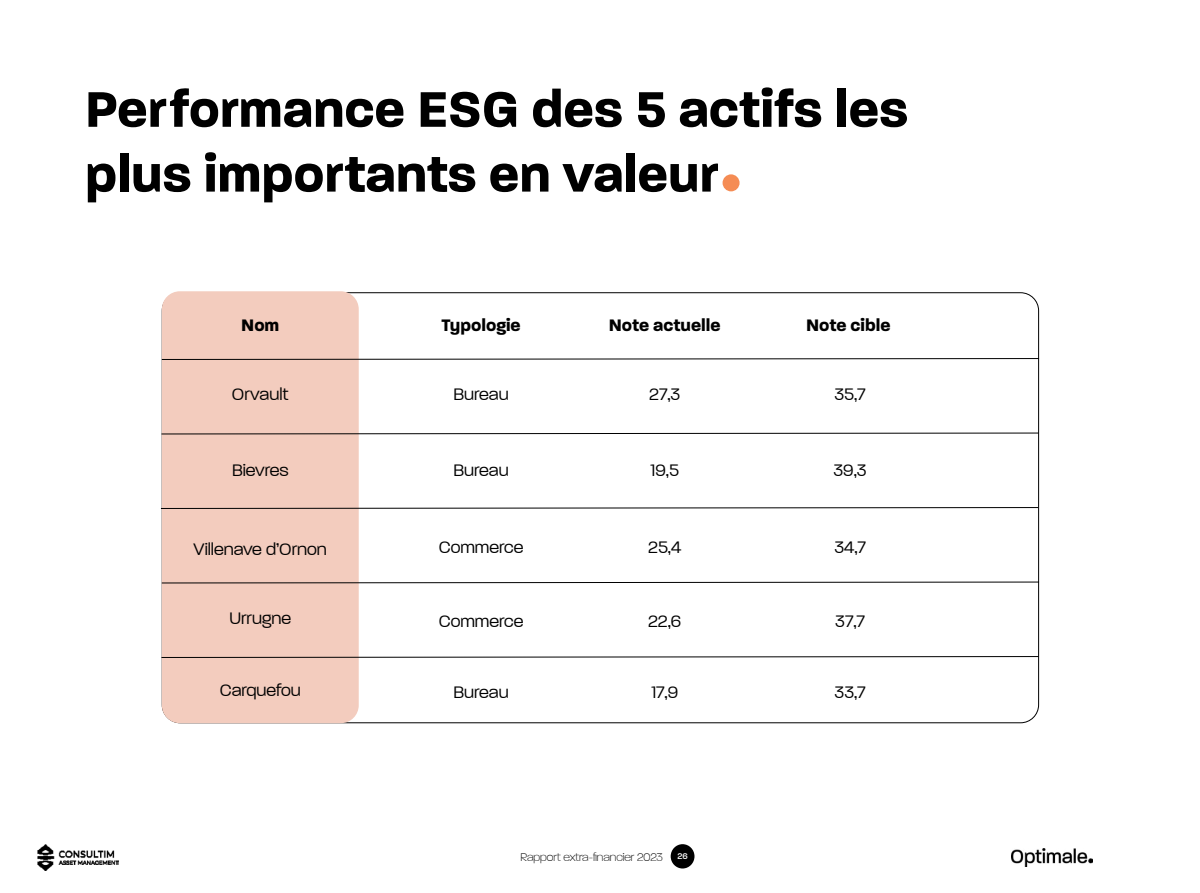
<style>
.page{position:relative;width:1200px;height:893px;background:#fff}
.page>*{position:absolute;margin:0;border:0;box-sizing:border-box;transform-origin:0 0}
.t1{font:700 54px/64.8px "Paralucent";color:#000}
.t2{font:300 18px "Paralucent";color:#000}
.t3{font:700 18px "Paralucent";color:#000}
.t4{font:200 12px "Paralucent";color:#000}
</style>
<div class="page">
<div style="left:671px;top:844px;width:23px;height:24px;background:#000;border-radius:50%"></div>
<img style="left:1012px;top:848px;width:80px;height:18px">
<img style="left:37px;top:844px;width:82px;height:26px">
<div style="left:723px;top:174px;width:17px;height:17px;background:#f58c54;border-radius:50%"></div>
<div style="left:162px;top:291px;width:197px;height:432px;background:#f3ccbe;border-radius:18px"></div>
<svg style="left:161px;top:433px;width:878px;height:1px"></svg>
<svg style="left:161px;top:358px;width:878px;height:2px"></svg>
<svg style="left:161px;top:656px;width:878px;height:2px"></svg>
<svg style="left:161px;top:507px;width:878px;height:2px"></svg>
<svg style="left:161px;top:582px;width:878px;height:1px"></svg>
<h1 class="t1" style="left:85px;top:77px;width:825px">Performance ESG des 5 actifs les plus importants en valeur</h1>
<p class="t3" style="left:241px;top:314px;width:40px">Nom</p>
<p class="t3" style="left:441px;top:314px;width:81px">Typologie</p>
<p class="t3" style="left:609px;top:314px;width:113px">Note actuelle</p>
<p class="t3" style="left:806px;top:314px;width:86px">Note cible</p>
<p class="t2" style="left:232px;top:384px;width:58px">Orvault</p>
<p class="t2" style="left:454px;top:384px;width:57px">Bureau</p>
<p class="t2" style="left:649px;top:384px;width:33px">27,3</p>
<p class="t2" style="left:835px;top:384px;width:33px">35,7</p>
<p class="t2" style="left:232px;top:460px;width:58px">Bievres</p>
<p class="t2" style="left:454px;top:460px;width:57px">Bureau</p>
<p class="t2" style="left:651px;top:460px;width:30px">19,5</p>
<p class="t2" style="left:834px;top:460px;width:35px">39,3</p>
<p class="t2" style="left:194px;top:539px;width:135px">Villenave d’Ornon</p>
<p class="t2" style="left:439px;top:536px;width:86px">Commerce</p>
<p class="t2" style="left:648px;top:536px;width:35px">25,4</p>
<p class="t2" style="left:834px;top:536px;width:33px">34,7</p>
<p class="t2" style="left:229px;top:607px;width:63px">Urrugne</p>
<p class="t2" style="left:439px;top:611px;width:86px">Commerce</p>
<p class="t2" style="left:648px;top:611px;width:35px">22,6</p>
<p class="t2" style="left:835px;top:611px;width:31px">37,7</p>
<p class="t2" style="left:220px;top:680px;width:82px">Carquefou</p>
<p class="t2" style="left:454px;top:682px;width:57px">Bureau</p>
<p class="t2" style="left:651px;top:682px;width:28px">17,9</p>
<p class="t2" style="left:835px;top:682px;width:32px">33,7</p>
<p class="t4" style="left:520px;top:850px;width:169px">Rapport extra-financier 2023 <sup>26</sup></p>
</div>
